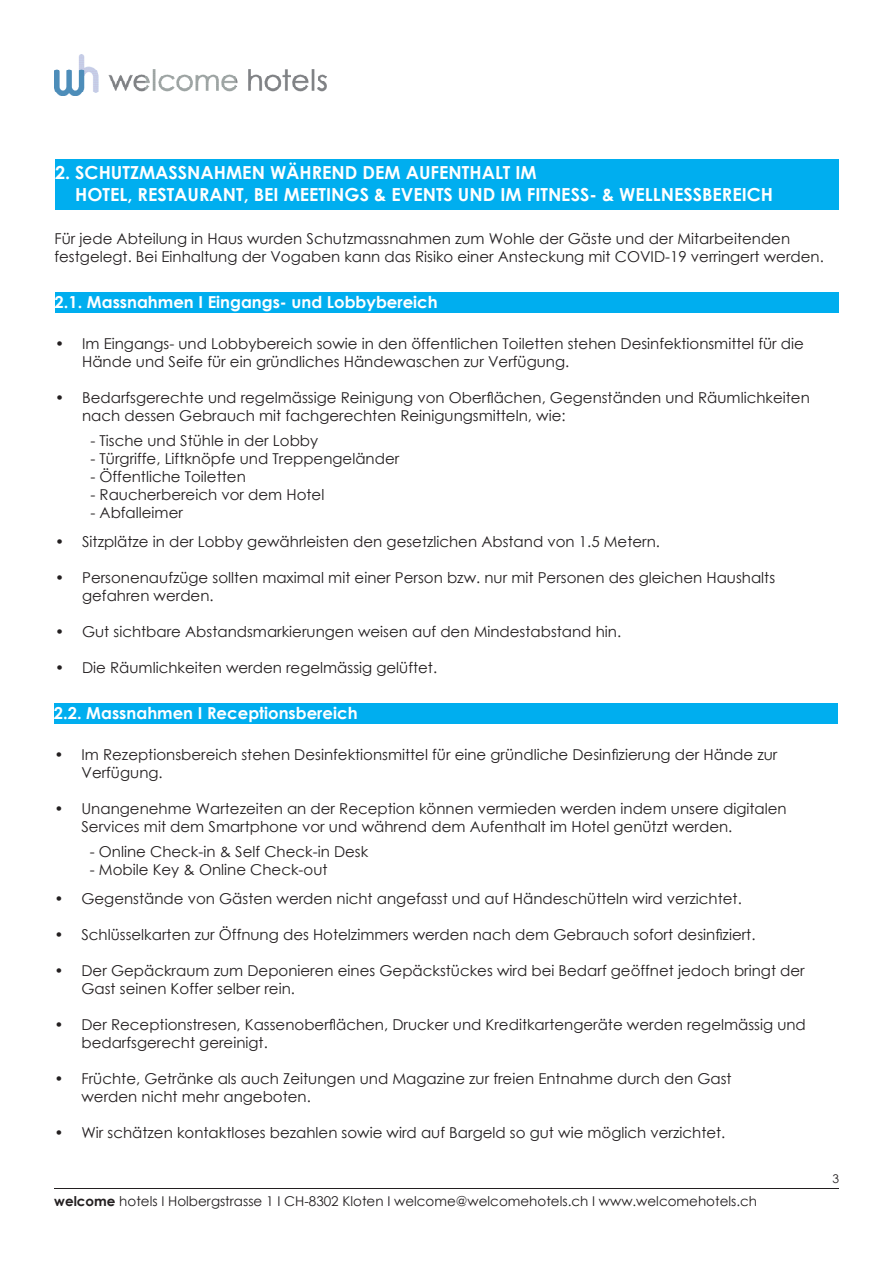
<style>
.page{position:relative;width:893px;height:1263px;background:#fff}
.page>*{position:absolute;margin:0;border:0;box-sizing:border-box;transform-origin:0 0}
.t1{font:700 18px/21.6px "Century Gothic";color:#fff}
.t2{font:700 16.5px "Century Gothic";color:#fff}
.t3{font:15px/18px "Century Gothic";color:#231f20}
.t4{font:13.5px "Century Gothic";color:#231f20}
.t5{font:12px "Century Gothic";color:#231f20}
.s1{font-weight:700}
</style>
<div class="page">
<hr style="left:54px;top:1188px;width:785px;height:1px;background:#231f20">
<img style="left:54px;top:54px;width:273px;height:42px">
<div style="left:55px;top:159px;width:784px;height:51px;background:#00aeef"></div>
<div style="left:55px;top:292px;width:783px;height:21px;background:#00aeef"></div>
<div style="left:54px;top:703px;width:784px;height:21px;background:#00aeef"></div>
<p class="t1" style="left:75px;top:161px;width:699px;text-indent:-20px">2. SCHUTZMASSNAHMEN WÄHREND DEM AUFENTHALT IM<br>HOTEL, RESTAURANT, BEI MEETINGS &amp; EVENTS UND IM FITNESS- &amp; WELLNESSBEREICH</p>
<p class="t3" style="left:55px;top:230px;width:771px">Für jede Abteilung in Haus wurden Schutzmassnahmen zum Wohle der Gäste und der Mitarbeitenden festgelegt. Bei Einhaltung der Vogaben kann das Risiko einer Ansteckung mit COVID-19 verringert werden.</p>
<p class="t2" style="left:55px;top:290px;width:385px">2.1. Massnahmen I Eingangs- und Lobbybereich</p>
<p class="t3" style="left:82px;top:334px;width:723px;text-indent:-27px">• Im Eingangs- und Lobbybereich sowie in den öffentlichen Toiletten stehen Desinfektionsmittel für die<br>Hände und Seife für ein gründliches Händewaschen zur Verfügung.</p>
<p class="t3" style="left:82px;top:388px;width:729px;text-indent:-27px">• Bedarfsgerechte und regelmässige Reinigung von Oberflächen, Gegenständen und Räumlichkeiten nach dessen Gebrauch mit fachgerechten Reinigungsmitteln, wie:</p>
<p class="t3" style="left:90px;top:432px;width:229px">- Tische und Stühle in der Lobby</p>
<p class="t3" style="left:90px;top:450px;width:310px">- Türgriffe, Liftknöpfe und Treppengeländer</p>
<p class="t3" style="left:90px;top:468px;width:157px">- Öffentliche Toiletten</p>
<p class="t3" style="left:90px;top:486px;width:235px">- Raucherbereich vor dem Hotel</p>
<p class="t3" style="left:90px;top:504px;width:94px">- Abfalleimer</p>
<p class="t3" style="left:55px;top:532px;width:606px">• Sitzplätze in der Lobby gewährleisten den gesetzlichen Abstand von 1.5 Metern.</p>
<p class="t3" style="left:82px;top:568px;width:695px;text-indent:-27px">• Personenaufzüge sollten maximal mit einer Person bzw. nur mit Personen des gleichen Haushalts gefahren werden.</p>
<p class="t3" style="left:55px;top:622px;width:568px">• Gut sichtbare Abstandsmarkierungen weisen auf den Mindestabstand hin.</p>
<p class="t3" style="left:55px;top:658px;width:384px">• Die Räumlichkeiten werden regelmässig gelüftet.</p>
<p class="t2" style="left:54px;top:701px;width:305px">2.2. Massnahmen I Receptionsbereich</p>
<p class="t3" style="left:81px;top:745px;width:697px;text-indent:-27px">• Im Rezeptionsbereich stehen Desinfektionsmittel für eine gründliche Desinfizierung der Hände zur<br>Verfügung.</p>
<p class="t3" style="left:81px;top:799px;width:707px;text-indent:-27px">• Unangenehme Wartezeiten an der Reception können vermieden werden indem unsere digitalen<br>Services mit dem Smartphone vor und während dem Aufenthalt im Hotel genützt werden.</p>
<p class="t3" style="left:90px;top:843px;width:280px">- Online Check-in &amp; Self Check-in Desk</p>
<p class="t3" style="left:90px;top:861px;width:239px">- Mobile Key &amp; Online Check-out</p>
<p class="t3" style="left:54px;top:889px;width:689px">• Gegenstände von Gästen werden nicht angefasst und auf Händeschütteln wird verzichtet.</p>
<p class="t3" style="left:54px;top:925px;width:702px">• Schlüsselkarten zur Öffnung des Hotelzimmers werden nach dem Gebrauch sofort desinfiziert.</p>
<p class="t3" style="left:81px;top:961px;width:725px;text-indent:-27px">• Der Gepäckraum zum Deponieren eines Gepäckstückes wird bei Bedarf geöffnet jedoch bringt der<br>Gast seinen Koffer selber rein.</p>
<p class="t3" style="left:81px;top:1015px;width:726px;text-indent:-27px">• Der Receptionstresen, Kassenoberflächen, Drucker und Kreditkartengeräte werden regelmässig und bedarfsgerecht gereinigt.</p>
<p class="t3" style="left:81px;top:1069px;width:652px;text-indent:-27px">• Früchte, Getränke als auch Zeitungen und Magazine zur freien Entnahme durch den Gast werden nicht mehr angeboten.</p>
<p class="t3" style="left:54px;top:1123px;width:672px">• Wir schätzen kontaktloses bezahlen sowie wird auf Bargeld so gut wie möglich verzichtet.</p>
<p class="t4" style="left:54px;top:1191px;width:704px"><span class="s1">welcome</span> hotels I Holbergstrasse 1 I CH-8302 Kloten I welcome@welcomehotels.ch I www.welcomehotels.ch</p>
<p class="t5" style="left:833px;top:1170px;width:8px">3</p>
</div>
